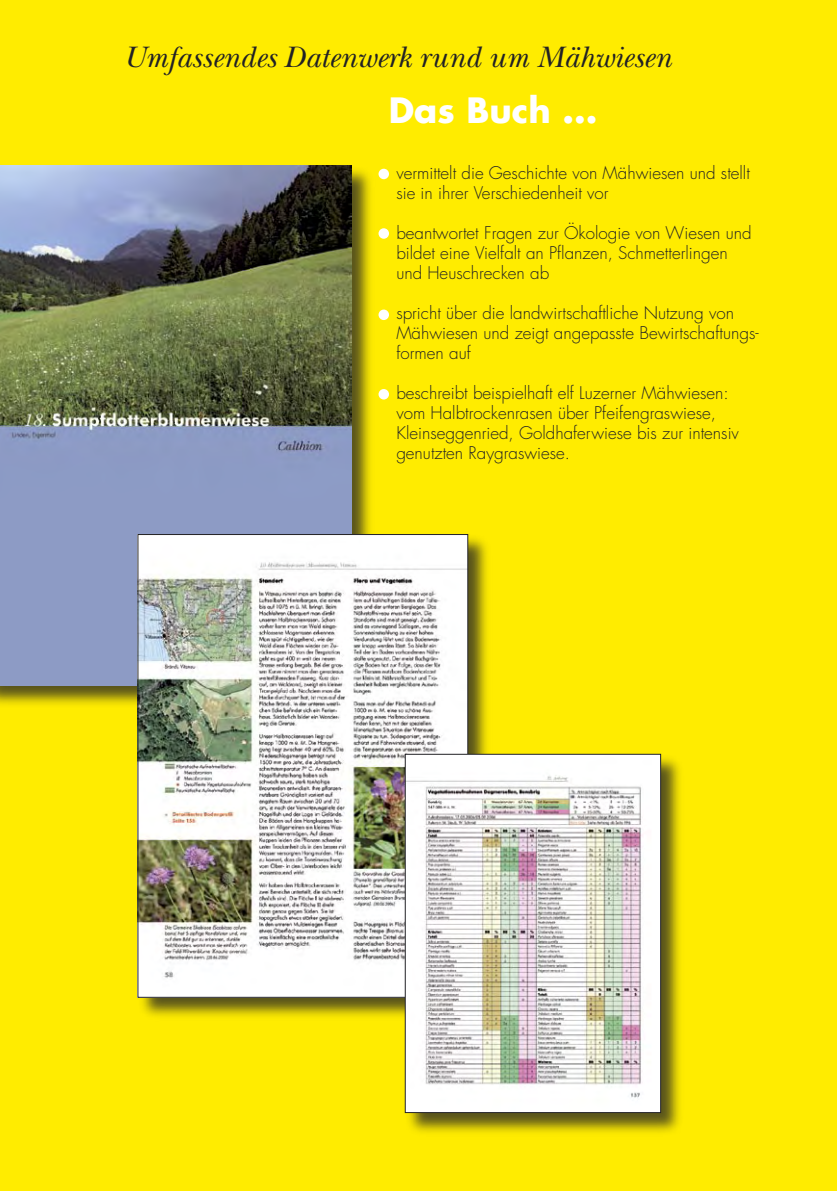
<style>
.page{position:relative;width:837px;height:1191px;background:#ffec00}
.page>*{position:absolute;margin:0;border:0;box-sizing:border-box;transform-origin:0 0}
.t1{font:700 34px "Futura";color:#fff}
.t2{font:italic 30.8px "New Baskerville";color:#212125}
.t3{font:300 17px/20px "Futura";color:#212125}
</style>
<div class="page">
<div style="left:0;top:164px;width:376px;height:545px;background:#212125;opacity:.75"></div>
<img style="left:0;top:166px;width:352px;height:519px">
<div style="left:378px;top:169px;width:11px;height:10px;background:#fff;border-radius:50%"></div>
<div style="left:378px;top:228px;width:11px;height:11px;background:#fff;border-radius:50%"></div>
<div style="left:378px;top:309px;width:11px;height:11px;background:#fff;border-radius:50%"></div>
<div style="left:378px;top:389px;width:11px;height:10px;background:#fff;border-radius:50%"></div>
<div style="left:136px;top:532px;width:356px;height:489px;background:#212125;opacity:.75"></div>
<img style="left:140px;top:536px;width:326px;height:459px">
<div style="left:403px;top:752px;width:283px;height:385px;background:#212125;opacity:.75"></div>
<img style="left:407px;top:756px;width:252px;height:354px">
<div style="left:405px;top:754px;width:256px;height:358px;border:1px solid #212125"></div>
<hr style="left:836px;top:164px;width:1px;height:544px;background:#feeb00">
<p class="t2" style="left:124px;top:39px;width:549px">Umfassendes Datenwerk rund um Mähwiesen</p>
<p class="t1" style="left:389px;top:87px;width:210px">Das Buch ...</p>
<p class="t3" style="left:396px;top:163px;width:355px">vermittelt die Geschichte von Mähwiesen und stellt sie in ihrer Verschiedenheit vor</p>
<p class="t3" style="left:396px;top:223px;width:357px">beantwortet Fragen zur Ökologie von Wiesen und bildet eine Vielfalt an Pflanzen, Schmetterlingen und Heuschrecken ab</p>
<p class="t3" style="left:396px;top:303px;width:364px">spricht über die landwirtschaftliche Nutzung von<br>Mähwiesen und zeigt angepasste Bewirtschaftungs-</p>
<p class="t3" style="left:396px;top:343px;width:76px">formen auf</p>
<p class="t3" style="left:396px;top:383px;width:334px">beschreibt beispielhaft elf Luzerner Mähwiesen:</p>
<p class="t3" style="left:396px;top:403px;width:321px">vom Halbtrockenrasen über Pfeifengraswiese,</p>
<p class="t3" style="left:396px;top:423px;width:344px">Kleinseggenried, Goldhaferwiese bis zur intensiv</p>
<p class="t3" style="left:396px;top:443px;width:175px">genutzten Raygraswiese.</p>
</div>
